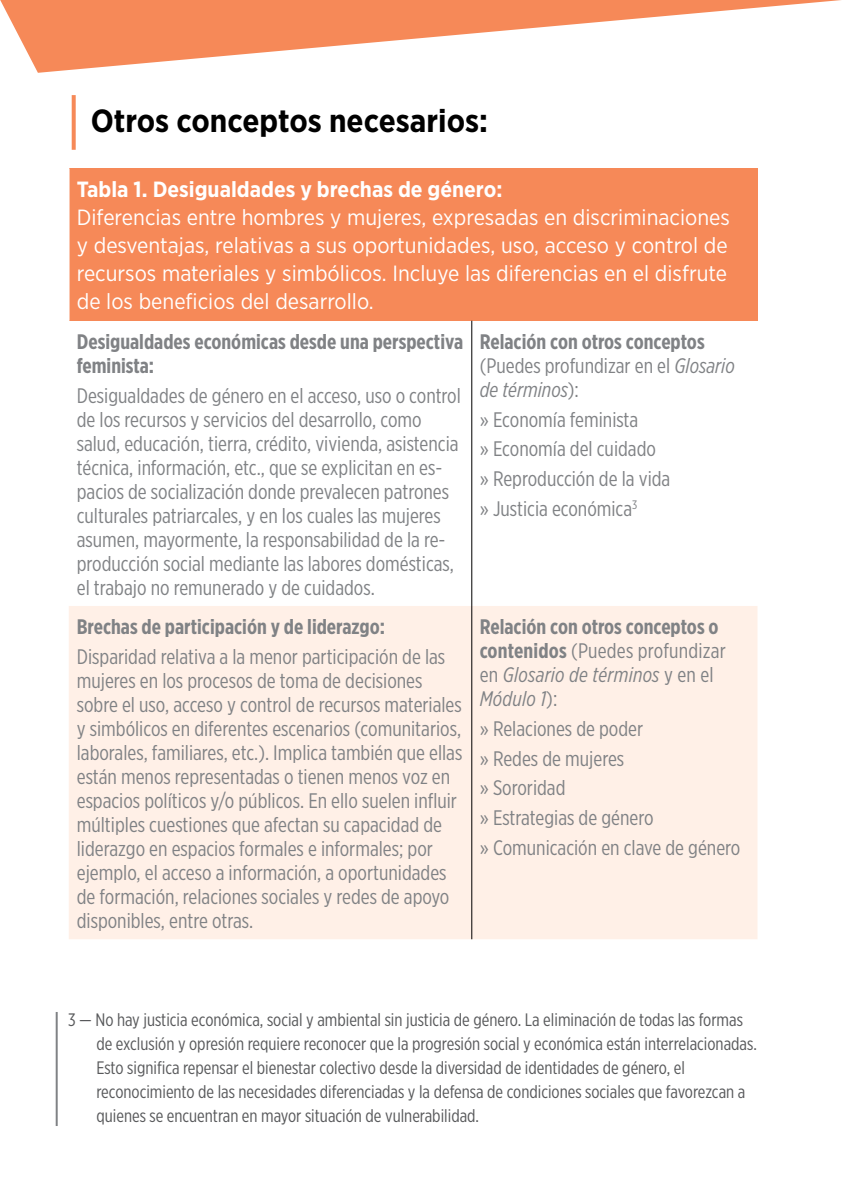
<style>
.page{position:relative;width:842px;height:1191px;background:#fff}
.page>*{position:absolute;margin:0;border:0;box-sizing:border-box;transform-origin:0 0}
.subt{font:700 32px "Gotham Narrow";color:#000}
.tit_tablas{font:22px/28px "Gotham Narrow";color:#fff}
.tit_tablas-2{font:700 22px "Gotham Narrow";color:#fff}
.tabla_inter_text{font:21px/24px "Gotham X Narrow";color:#808285}
.tabla_inter_text-2{font:700 21px/24px "Gotham X Narrow";color:#808285}
.Nota_al_pie{font:18px/24px "Gotham X Narrow";color:#58595b}
.s1{font-weight:400}
.s2{font-weight:400;font-style:italic}
</style>
<div class="page">
<svg style="left:72px;top:95px;width:4px;height:55px"></svg>
<div style="left:69px;top:168px;width:688px;height:153px;background:#f68958"></div>
<div style="left:69px;top:606px;width:688px;height:333px;background:#fff0e7"></div>
<hr style="left:68px;top:168px;width:2px;height:153px;background:#fff">
<hr style="left:471px;top:321px;width:1px;height:285px;background:#000">
<hr style="left:471px;top:606px;width:1px;height:333px;background:#000">
<hr style="left:56px;top:1012px;width:2px;height:114px;background:#808285">
<svg style="left:0;top:0;width:841px;height:73px"></svg>
<p class="subt" style="left:91px;top:100px;width:399px">Otros conceptos necesarios:</p>
<p class="tit_tablas-2" style="left:77px;top:175px;width:427px">Tabla 1. Desigualdades y brechas de género:</p>
<p class="tit_tablas" style="left:77px;top:203px;width:655px">Diferencias entre hombres y mujeres, expresadas en discriminaciones y desventajas, relativas a sus oportunidades, uso, acceso y control de recursos materiales y simbólicos. Incluye las diferencias en el disfrute de los beneficios del desarrollo.</p>
<p class="tabla_inter_text-2" style="left:77px;top:329px;width:388px">Desigualdades económicas desde una perspectiva feminista:</p>
<p class="tabla_inter_text" style="left:77px;top:383px;width:386px">Desigualdades de género en el acceso, uso o control de los recursos y servicios del desarrollo, como salud, educación, tierra, crédito, vivienda, asistencia técnica, información, etc., que se explicitan en es&shy;pacios de socialización donde prevalecen patrones culturales patriarcales, y en los cuales las mujeres asumen, mayormente, la responsabilidad de la re&shy;producción social mediante las labores domésticas, el trabajo no remunerado y de cuidados.</p>
<p class="tabla_inter_text-2" style="left:480px;top:329px;width:256px">Relación con otros conceptos <span class="s1">(Puedes profundizar en el</span> <span class="s2">Glosario de términos</span><span class="s1">):</span></p>
<p class="tabla_inter_text" style="left:480px;top:407px;width:160px">» Economía feminista</p>
<p class="tabla_inter_text" style="left:480px;top:436px;width:178px">» Economía del cuidado</p>
<p class="tabla_inter_text" style="left:480px;top:466px;width:192px">» Reproducción de la vida</p>
<p class="tabla_inter_text" style="left:480px;top:496px;width:159px">» Justicia económica<sup>3</sup></p>
<p class="tabla_inter_text-2" style="left:77px;top:614px;width:310px">Brechas de participación y de liderazgo:</p>
<p class="tabla_inter_text" style="left:77px;top:644px;width:387px">Disparidad relativa a la menor participación de las mujeres en los procesos de toma de decisiones sobre el uso, acceso y control de recursos materiales y simbólicos en diferentes escenarios (comunitarios, laborales, familiares, etc.). Implica también que ellas están menos representadas o tienen menos voz en espacios políticos y/o públicos. En ello suelen influir múltiples cuestiones que afectan su capacidad de liderazgo en espacios formales e informales; por ejemplo, el acceso a información, a oportunidades de formación, relaciones sociales y redes de apoyo disponibles, entre otras.</p>
<p class="tabla_inter_text-2" style="left:480px;top:614px;width:248px">Relación con otros conceptos o contenidos <span class="s1">(Puedes profundizar en</span> <span class="s2">Glosario de términos</span> <span class="s1">y en el<br></span><span class="s2">Módulo 1</span><span class="s1">):</span></p>
<p class="tabla_inter_text" style="left:480px;top:716px;width:165px">» Relaciones de poder</p>
<p class="tabla_inter_text" style="left:480px;top:746px;width:146px">» Redes de mujeres</p>
<p class="tabla_inter_text" style="left:480px;top:775px;width:87px">» Sororidad</p>
<p class="tabla_inter_text" style="left:480px;top:805px;width:175px">» Estrategias de género</p>
<p class="tabla_inter_text" style="left:480px;top:835px;width:262px">» Comunicación en clave de género</p>
<p class="Nota_al_pie" style="left:96px;top:1007px;width:662px;text-indent:-28px">3 — No hay justicia económica, social y ambiental sin justicia de género. La eliminación de todas las formas de exclusión y opresión requiere reconocer que la progresión social y económica están interrelacionadas.<br>Esto significa repensar el bienestar colectivo desde la diversidad de identidades de género, el reconocimiento de las necesidades diferenciadas y la defensa de condiciones sociales que favorezcan a quienes se encuentran en mayor situación de vulnerabilidad.</p>
</div>
